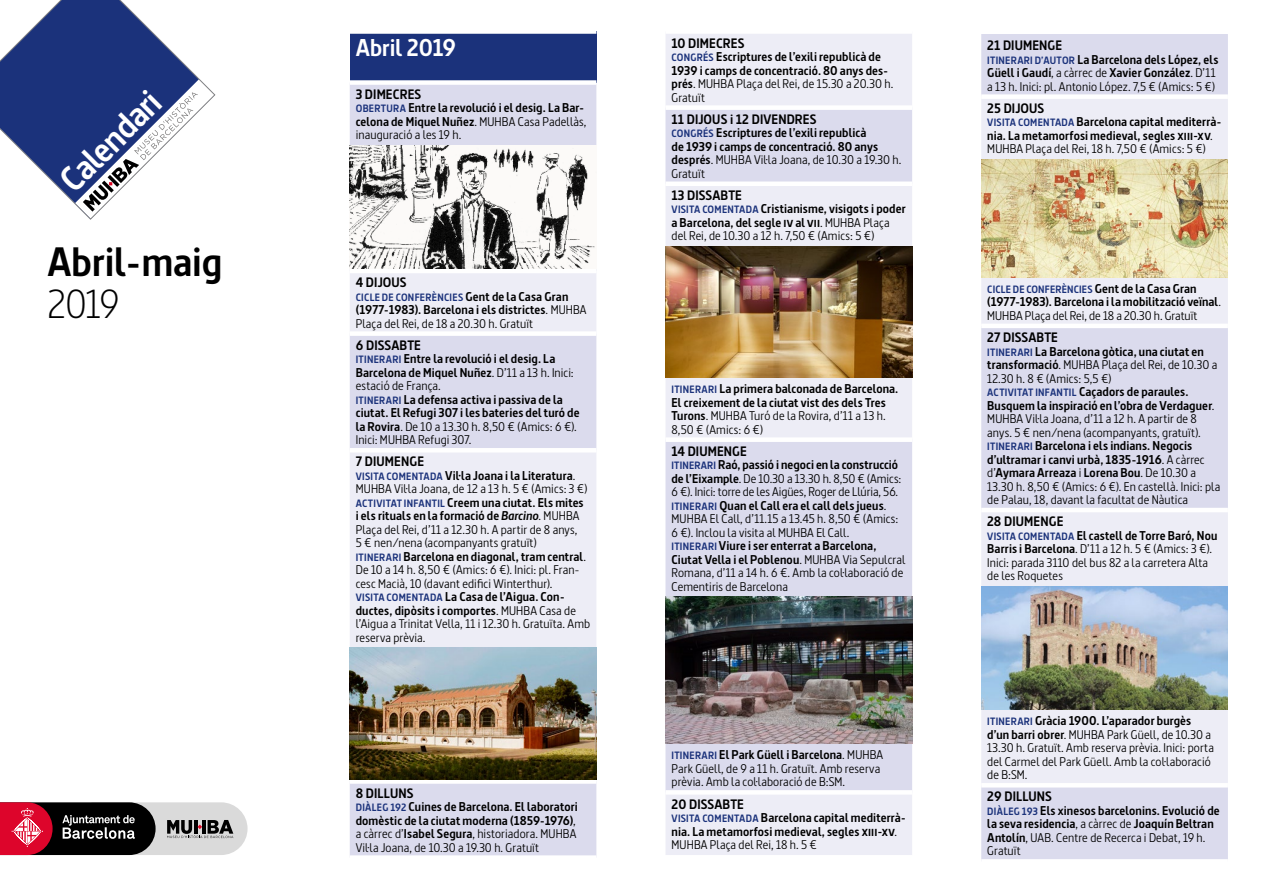
<style>
.page{position:relative;width:1263px;height:893px;background:#fff}
.page>*{position:absolute;margin:0;border:0;box-sizing:border-box;transform-origin:0 0}
.t1{font:700 40.5px "Barna";color:#000}
.t2{font:300 40.5px "Barna";color:#000}
.t3{font:700 34.8px "Barna";color:#fff}
.t4{font:700 24px "Barna";color:#fff}
.t5{font:700 13.5px "Barna";letter-spacing:.01em;color:#000}
.t6{font:12.6px/13.5px "Barna";letter-spacing:.01em;color:#000}
.t7{font:700 12.6px/13.5px "Barna";letter-spacing:.01em;color:#000}
.t8{font:700 10.5px "Barna";letter-spacing:.015em;color:#1b327b}
.s1{font-size:10.5px;color:#1b327b}
.s2{font-weight:400}
.s3{font-size:12.6px;color:#000}
.s4{font-weight:700}
.s5{font-weight:700;font-size:10.5px;color:#1b327b}
.s6{font-weight:700;font-style:italic}
</style>
<div class="page">
<div style="left:350px;top:32px;width:246px;height:51px;background:#1b327b"></div>
<div style="left:350px;top:85px;width:246px;height:770px;background:#dbdbed"></div>
<svg style="left:350px;top:273px;width:246px;height:375px;background:#e7e7f3"></svg>
<div style="left:350px;top:29px;width:246px;height:5px;background:#fff"></div>
<div style="left:350px;top:80px;width:246px;height:5px;background:#fff"></div>
<hr style="left:350px;top:269px;width:246px;height:4px;background:#fff">
<div style="left:350px;top:331px;width:246px;height:5px;background:#fff"></div>
<hr style="left:350px;top:448px;width:246px;height:4px;background:#fff">
<div style="left:350px;top:779px;width:246px;height:5px;background:#fff"></div>
<img style="left:350px;top:145px;width:246px;height:124px">
<img style="left:350px;top:648px;width:246px;height:131px">
<div style="left:666px;top:34px;width:246px;height:821px;background:#ededf6"></div>
<svg style="left:665px;top:110px;width:247px;height:680px;background:#e0e0ef"></svg>
<div style="left:665px;top:105px;width:247px;height:5px;background:#fff"></div>
<hr style="left:665px;top:182px;width:247px;height:4px;background:#fff">
<div style="left:665px;top:437px;width:247px;height:5px;background:#fff"></div>
<div style="left:665px;top:790px;width:247px;height:5px;background:#fff"></div>
<img style="left:665px;top:246px;width:247px;height:132px">
<img style="left:665px;top:597px;width:247px;height:147px">
<svg style="left:0;top:802px;width:248px;height:53px;background:#836066"></svg>
<svg style="left:0;top:0;width:216px;height:220px"></svg>
<div style="left:981px;top:34px;width:247px;height:825px;background:#dbdbed"></div>
<svg style="left:981px;top:99px;width:247px;height:684px;background:#e5e5f2"></svg>
<div style="left:981px;top:94px;width:247px;height:5px;background:#fff"></div>
<hr style="left:981px;top:324px;width:247px;height:4px;background:#fff">
<hr style="left:981px;top:508px;width:247px;height:4px;background:#fff">
<hr style="left:981px;top:783px;width:247px;height:4px;background:#fff">
<img style="left:981px;top:159px;width:247px;height:118px">
<img style="left:981px;top:586px;width:247px;height:124px">
<h2 class="t3" style="left:51px;top:171px;width:128px;rotate:-45deg">Calendari</h2>
<h1 class="t1" style="left:48px;top:237px;width:176px">Abril-maig</h1>
<h1 class="t2" style="left:48px;top:279px;width:73px">2019</h1>
<h3 class="t4" style="left:356px;top:33px;width:102px">Abril 2019</h3>
<p class="t5" style="left:356px;top:86px;width:67px">3 DIMECRES</p>
<p class="t7" style="left:356px;top:101px;width:232px"><span class="s1">OBERTURA</span> Entre la revolució i el desig. La Bar&shy;celona de Miquel Nuñez<span class="s2">. MUHBA Casa Padellàs, inauguració a les 19 h.</span></p>
<p class="t5" style="left:356px;top:274px;width:52px">4 DIJOUS</p>
<p class="t8" style="left:356px;top:291px;width:214px">CICLE DE CONFERÈNCIES <span class="s3">Gent de la Casa Gran</span></p>
<p class="t6" style="left:356px;top:303px;width:232px"><span class="s4">(1977-1983). Barcelona i els districtes</span>. MUHBA<br>Plaça del Rei, de 18 a 20.30 h. Gratuït</p>
<p class="t5" style="left:356px;top:337px;width:67px">6 DISSABTE</p>
<p class="t7" style="left:356px;top:352px;width:225px"><span class="s1">ITINERARI</span> Entre la revolució i el desig. La Barcelona de Miquel Nuñez<span class="s2">. D’11 a 13 h. Inici: estació de França.<br></span><span class="s1">ITINERARI</span> La defensa activa i passiva de la ciutat. El Refugi 307 i les bateries del turó de la Rovira<span class="s2">. De 10 a 13.30 h. 8,50 € (Amics: 6 €).<br>Inici: MUHBA Refugi 307.</span></p>
<p class="t5" style="left:356px;top:454px;width:70px">7 DIUMENGE</p>
<p class="t6" style="left:356px;top:469px;width:236px"><span class="s5">VISITA COMENTADA</span> <span class="s4">Vil·la Joana i la Literatura</span>.<br>MUHBA Vil·la Joana, de 12 a 13 h. 5 € (Amics: 3 €)<br><span class="s5">ACTIVITAT INFANTIL</span> <span class="s4">Creem una ciutat. Els mites<br>i els rituals en la formació de</span> <span class="s6">Barcino</span>. MUHBA Plaça del Rei, d’11 a 12.30 h. A partir de 8 anys,<br>5 € nen/nena (acompanyants gratuït)<br><span class="s5">ITINERARI</span> <span class="s4">Barcelona en diagonal, tram central</span>.<br>De 10 a 14 h. 8,50 € (Amics: 6 €). Inici: pl. Fran&shy;cesc Macià, 10 (davant edifici Winterthur).<br><span class="s5">VISITA COMENTADA</span> <span class="s4">La Casa de l’Aigua. Con&shy;ductes, dipòsits i comportes</span>. MUHBA Casa de l’Aigua a Trinitat Vella, 11 i 12.30 h. Gratuïta. Amb reserva prèvia.</p>
<p class="t5" style="left:356px;top:785px;width:59px">8 DILLUNS</p>
<p class="t7" style="left:356px;top:800px;width:224px"><span class="s1">DIÀLEG 192</span> Cuines de Barcelona. El laboratori domèstic de la ciutat moderna (1859-1976)<span class="s2">, a càrrec d’</span>Isabel Segura<span class="s2">, historiadora. MUHBA Vil·la Joana, de 10.30 a 19.30 h. Gratuït</span></p>
<p class="t5" style="left:671px;top:35px;width:75px">10 DIMECRES</p>
<p class="t7" style="left:671px;top:50px;width:223px"><span class="s1">CONGRÉS</span> Escriptures de l’exili republicà de 1939 i camps de concentració. 80 anys des&shy;prés<span class="s2">. MUHBA Plaça del Rei, de 15.30 a 20.30 h.<br>Gratuït</span></p>
<p class="t5" style="left:671px;top:111px;width:147px">11 DIJOUS i 12 DIVENDRES</p>
<p class="t7" style="left:671px;top:126px;width:232px"><span class="s1">CONGRÉS</span> Escriptures de l’exili republicà<br>de 1939 i camps de concentració. 80 anys després<span class="s2">. MUHBA Vil·la Joana, de 10.30 a 19.30 h.<br>Gratuït</span></p>
<p class="t5" style="left:671px;top:187px;width:72px">13 DISSABTE</p>
<p class="t7" style="left:671px;top:202px;width:236px"><span class="s1">VISITA COMENTADA</span> Cristianisme, visigots i poder a Barcelona, del segle iv al vii<span class="s2">. MUHBA Plaça del Rei, de 10.30 a 12 h. 7,50 € (Amics: 5 €)</span></p>
<p class="t7" style="left:671px;top:382px;width:228px"><span class="s1">ITINERARI</span> La primera balconada de Barcelona.<br>El creixement de la ciutat vist des dels Tres Turons<span class="s2">. MUHBA Turó de la Rovira, d’11 a 13 h.<br>8,50 € (Amics: 6 €)</span></p>
<p class="t5" style="left:671px;top:443px;width:77px">14 DIUMENGE</p>
<p class="t6" style="left:671px;top:458px;width:235px"><span class="s5">ITINERARI</span> <span class="s4">Raó, passió i negoci en la construcció de l’Eixample</span>. De 10.30 a 13.30 h. 8,50 € (Amics:<br>6 €). Inici: torre de les Aigües, Roger de Llúria, 56.<br><span class="s5">ITINERARI</span> <span class="s4">Quan el Call era el call dels jueus</span>.<br>MUHBA El Call, d’11.15 a 13.45 h. 8,50 € (Amics:<br>6 €). Inclou la visita al MUHBA El Call.<br><span class="s5">ITINERARI</span> <span class="s4">Viure i ser enterrat a Barcelona, Ciutat Vella i el Poblenou</span>. MUHBA Via Sepulcral Romana, d’11 a 14 h. 6 €. Amb la col·laboració de Cementiris de Barcelona</p>
<p class="t6" style="left:671px;top:748px;width:213px"><span class="s5">ITINERARI</span> <span class="s4">El Park Güell i Barcelona</span>. MUHBA<br>Park Güell, de 9 a 11 h. Gratuït. Amb reserva prèvia. Amb la col·laboració de B:SM.</p>
<p class="t5" style="left:671px;top:796px;width:74px">20 DISSABTE</p>
<p class="t7" style="left:671px;top:811px;width:236px"><span class="s1">VISITA COMENTADA</span> Barcelona capital mediterrà&shy;nia. La metamorfosi medieval, segles xiii-xv<span class="s2">.<br>MUHBA Plaça del Rei, 18 h. 5 €</span></p>
<p class="t5" style="left:987px;top:37px;width:77px">21 DIUMENGE</p>
<p class="t6" style="left:987px;top:53px;width:233px"><span class="s5">ITINERARI D’AUTOR</span> <span class="s4">La Barcelona dels López, els<br>Güell i Gaudí</span>, a càrrec de <span class="s4">Xavier González</span>. D’11 a 13 h. Inici: pl. Antonio López. 7,5 € (Amics: 5 €)</p>
<p class="t5" style="left:987px;top:100px;width:59px">25 DIJOUS</p>
<p class="t7" style="left:987px;top:115px;width:236px"><span class="s1">VISITA COMENTADA</span> Barcelona capital mediterrà&shy;nia. La metamorfosi medieval, segles xiii-xv<span class="s2">.<br>MUHBA Plaça del Rei, 18 h. 7,50 € (Amics: 5 €)</span></p>
<p class="t8" style="left:987px;top:283px;width:211px">CICLE DE CONFERÈNCIES <span class="s3">Gent de la Casa Gran</span></p>
<p class="t7" style="left:987px;top:295px;width:235px">(1977-1983). Barcelona i la mobilització veïnal<span class="s2">.<br>MUHBA Plaça del Rei, de 18 a 20.30 h. Gratuït</span></p>
<p class="t5" style="left:987px;top:329px;width:72px">27 DISSABTE</p>
<p class="t6" style="left:987px;top:344px;width:235px"><span class="s5">ITINERARI</span> <span class="s4">La Barcelona gòtica, una ciutat en transformació</span>. MUHBA Plaça del Rei, de 10.30 a 12.30 h. 8 € (Amics: 5,5 €)<br><span class="s5">ACTIVITAT INFANTIL</span> <span class="s4">Caçadors de paraules.<br>Busquem la inspiració en l’obra de Verdaguer</span>.<br>MUHBA Vil·la Joana, d’11 a 12 h. A partir de 8 anys. 5 € nen/nena (acompanyants, gratuït).<br><span class="s5">ITINERARI</span> <span class="s4">Barcelona i els indians. Negocis d’ultramar i canvi urbà, 1835-1916</span>. A càrrec d’<span class="s4">Aymara Arreaza</span> i <span class="s4">Lorena Bou</span>. De 10.30 a 13.30 h. 8,50 € (Amics: 6 €). En castellà. Inici: pla de Palau, 18, davant la facultat de Nàutica</p>
<p class="t5" style="left:987px;top:513px;width:78px">28 DIUMENGE</p>
<p class="t6" style="left:987px;top:528px;width:232px"><span class="s5">VISITA COMENTADA</span> <span class="s4">El castell de Torre Baró, Nou Barris i Barcelona</span>. D’11 a 12 h. 5 € (Amics: 3 €).<br>Inici: parada 3110 del bus 82 a la carretera Alta de les Roquetes</p>
<p class="t6" style="left:987px;top:714px;width:228px"><span class="s5">ITINERARI</span> <span class="s4">Gràcia 1900. L’aparador burgès d’un barri obrer</span>. MUHBA Park Güell, de 10.30 a 13.30 h. Gratuït. Amb reserva prèvia. Inici: porta del Carmel del Park Güell. Amb la col·laboració de B:SM.</p>
<p class="t5" style="left:987px;top:789px;width:66px">29 DILLUNS</p>
<p class="t7" style="left:987px;top:804px;width:234px"><span class="s1">DIÀLEG 193</span> Els xinesos barcelonins. Evolució de la seva residencia<span class="s2">, a càrrec de</span> Joaquín Beltran Antolín<span class="s2">, UAB. Centre de Recerca i Debat, 19 h.<br>Gratuït</span></p>
</div>
